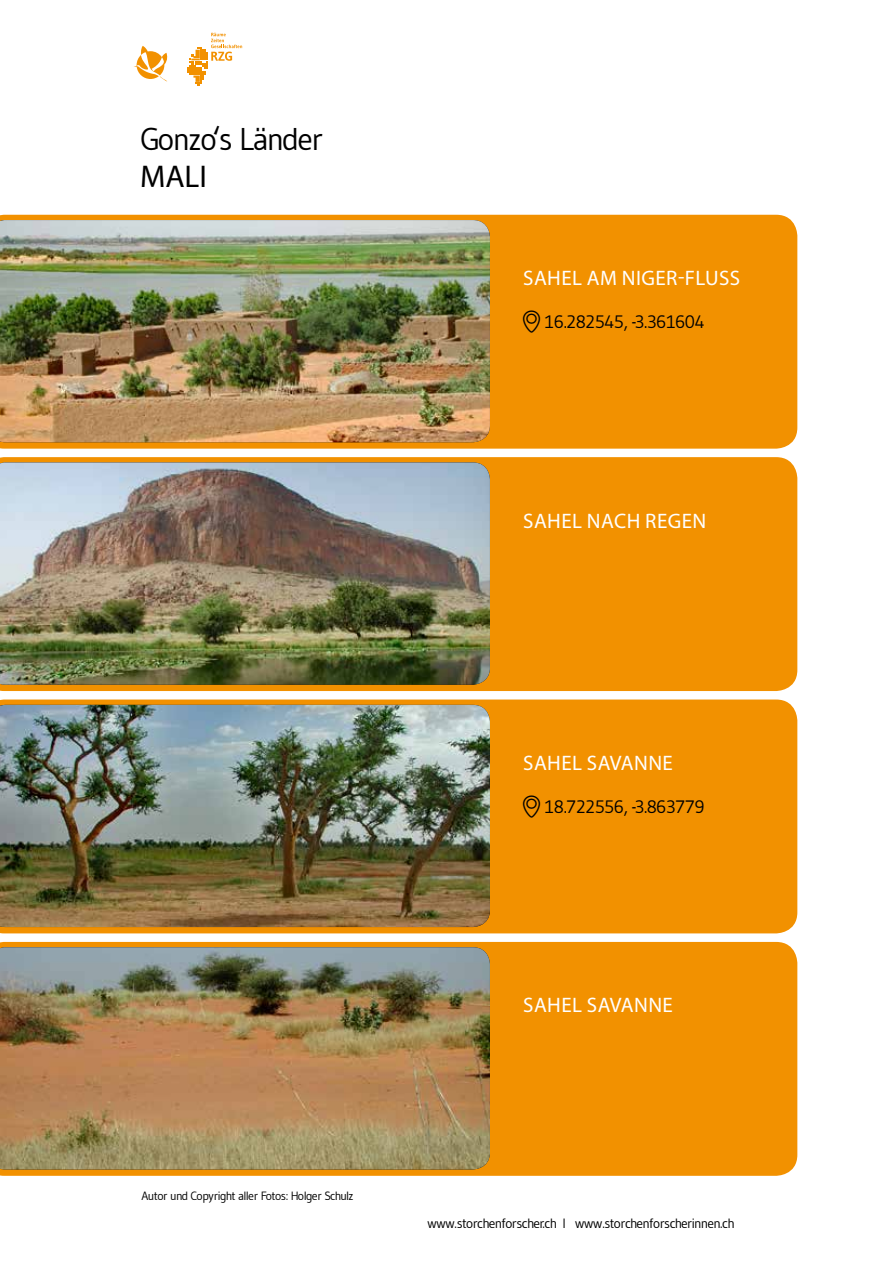
<style>
.page{position:relative;width:893px;height:1263px;background:#fff}
.page>*{position:absolute;margin:0;border:0;box-sizing:border-box;transform-origin:0 0}
.t1{font:31.5px "Gudea Stork";color:#000}
.t2{font:31.5px "Myriad Pro";color:#000}
.t3{font:21px "Myriad Pro";letter-spacing:.02em;color:#fff}
.t4{font:18px "Gudea Stork";color:#000}
.t5{font:13.5px "Gudea Stork";color:#000}
.t6{font:12px "Gudea Stork";color:#000}
</style>
<div class="page">
<svg style="left:134px;top:46px;width:34px;height:36px"></svg>
<svg style="left:187px;top:33px;width:55px;height:53px"></svg>
<div style="left:0;top:215px;width:797px;height:234px;background:#f29100"></div>
<div style="left:0;top:457px;width:797px;height:234px;background:#f29100"></div>
<div style="left:0;top:699px;width:797px;height:234px;background:#f29100"></div>
<div style="left:0;top:942px;width:797px;height:234px;background:#f29100"></div>
<img style="left:0;top:220px;width:490px;height:222px">
<img style="left:0;top:462px;width:490px;height:223px">
<img style="left:0;top:705px;width:490px;height:222px">
<img style="left:0;top:947px;width:490px;height:222px">
<h1 class="t1" style="left:140px;top:119px;width:183px">Gonzo‘s Länder</h1>
<h1 class="t2" style="left:140px;top:157px;width:68px">MALI</h1>
<p class="t3" style="left:523px;top:265px;width:218px">SAHEL AM NIGER-FLUSS</p>
<p class="t4" style="left:523px;top:311px;width:183px">¶ 16.282545, -3.361604</p>
<p class="t3" style="left:523px;top:507px;width:185px">SAHEL NACH REGEN</p>
<p class="t6" style="left:141px;top:1188px;width:213px">Autor und Copyright aller Fotos: Holger Schulz</p>
<p class="t3" style="left:523px;top:750px;width:151px">SAHEL SAVANNE</p>
<p class="t4" style="left:523px;top:795px;width:183px">¶ 18.722556, -3.863779</p>
<p class="t3" style="left:523px;top:992px;width:151px">SAHEL SAVANNE</p>
<p class="t5" style="left:427px;top:1215px;width:308px">www.storchenforscher.ch I www.storchenforscherinnen.ch</p>
</div>
